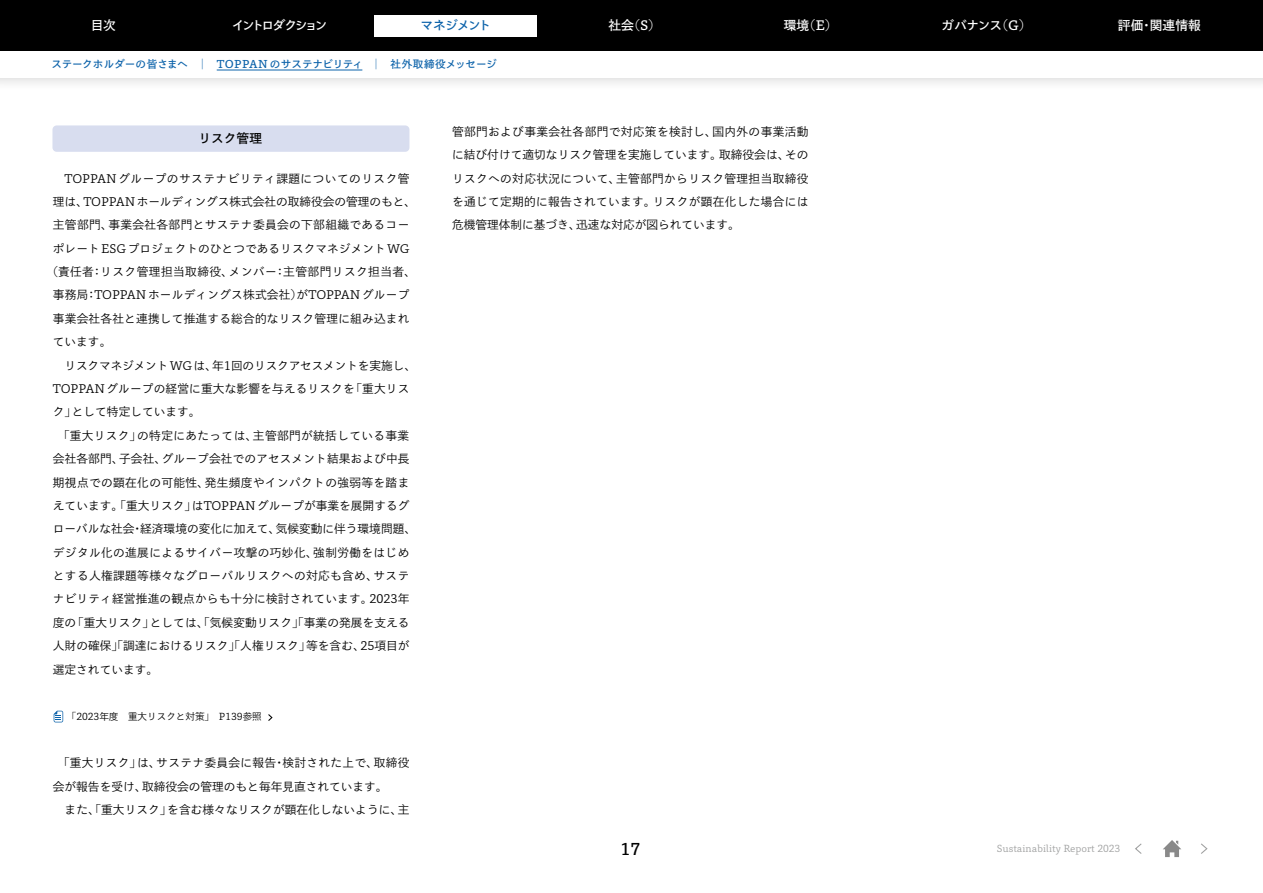
<style>
.page{position:relative;width:1263px;height:893px;background:#fff}
.page>*{position:absolute;margin:0;border:0;box-sizing:border-box;transform-origin:0 0}
.t1{font:15.9px "P Bunkyu Go Pr 6 N DB";color:#000}
.t2{font:12.75px "P Bunkyu Go Pr 6 N DB";letter-spacing:-.095em;color:#fff}
.t3{font:12.75px "P Bunkyu Go Pr 6 N DB";letter-spacing:-.205em;color:#fff}
.t4{font:12.75px "P Bunkyu Go Pr 6 N DB";letter-spacing:-.07em;color:#0d63aa}
.t5{font:12.75px "P Bunkyu Go Pr 6 N DB";color:#000}
.t6{font:11.7px/23.4px "P Bunkyu Go Pr 6 N R";letter-spacing:.01em;color:#000}
.t7{font:11.7px "P Bunkyu Go Pr 6 N R";letter-spacing:.03em;color:#000}
.t8{font:11.7px "P Bunkyu Go Pr 6 N R";letter-spacing:.04em;color:#000}
.t9{font:11.7px "P Bunkyu Go Pr 6 N R";letter-spacing:-.015em;color:#000}
.t10{font:10.65px "P Bunkyu Go Pr 6 N DB";letter-spacing:-.005em;color:#0d63aa}
.t11{font:9.6px "P Bunkyu Go Pr 6 N R";color:#9fa0a0}
.t12{font:9.6px "P Bunkyu Go Pr 6 N R";color:#000}
</style>
<div class="page">
<svg style="left:1135px;top:843px;width:7px;height:11px"></svg>
<svg style="left:1201px;top:843px;width:7px;height:11px"></svg>
<svg style="left:1163px;top:840px;width:18px;height:17px"></svg>
<div style="left:52px;top:125px;width:357px;height:27px;background:#d8ddef;border-radius:4px"></div>
<svg style="left:54px;top:711px;width:9px;height:11px"></svg>
<svg style="left:268px;top:714px;width:5px;height:7px"></svg>
<div style="left:0;top:37px;width:1263px;height:55px;background:#000;opacity:.2"></div>
<div style="left:0;top:51px;width:1263px;height:27px;background:#fff"></div>
<div style="left:0;top:0;width:1263px;height:51px;background:#000"></div>
<div style="left:374px;top:15px;width:163px;height:21px;background:#fff"></div>
<hr style="left:217px;top:70px;width:145px;height:1px;background:#0d63aa">
<p class="t2" style="left:91px;top:19px;width:27px">目次</p>
<p class="t3" style="left:232px;top:19px;width:97px">イントロダクション</p>
<p class="t4" style="left:421px;top:19px;width:72px">マネジメント</p>
<p class="t2" style="left:608px;top:19px;width:54px">社会（S）</p>
<p class="t2" style="left:784px;top:19px;width:55px">環境（E）</p>
<p class="t2" style="left:941px;top:19px;width:92px">ガバナンス（G）</p>
<p class="t2" style="left:1118px;top:19px;width:84px">評価・関連情報</p>
<p class="t10" style="left:51px;top:59px;width:447px">ステークホルダーの皆さまへ　｜　TOPPAN のサステナビリティ　｜　社外取締役メッセージ</p>
<p class="t5" style="left:198px;top:132px;width:65px">リスク管理</p>
<p class="t8" style="left:65px;top:172px;width:346px">TOPPAN グループのサステナビリティ課題についてのリスク管</p>
<p class="t6" style="left:53px;top:190px;width:365px">理は、TOPPANホールディングス株式会社の取締役会の管理のもと、</p>
<p class="t7" style="left:53px;top:218px;width:358px">主管部門、事業会社各部門とサステナ委員会の下部組織であるコー</p>
<p class="t6" style="left:53px;top:237px;width:358px">ポレートESGプロジェクトのひとつであるリスクマネジメントWG</p>
<p class="t8" style="left:46px;top:265px;width:371px">（責任者：リスク管理担当取締役、メンバー：主管部門リスク担当者、</p>
<p class="t6" style="left:53px;top:284px;width:358px">事務局：TOPPANホールディングス株式会社）がTOPPANグループ</p>
<p class="t6" style="left:53px;top:307px;width:358px">事業会社各社と連携して推進する総合的なリスク管理に組み込まれ</p>
<p class="t6" style="left:53px;top:330px;width:60px">ています。</p>
<p class="t9" style="left:65px;top:359px;width:353px">リスクマネジメントWGは、年1回のリスクアセスメントを実施し、</p>
<p class="t6" style="left:53px;top:377px;width:358px">TOPPANグループの経営に重大な影響を与えるリスクを「重大リス</p>
<p class="t6" style="left:53px;top:401px;width:149px">ク」として特定しています。</p>
<p class="t7" style="left:58px;top:429px;width:353px">「重大リスク」の特定にあたっては、主管部門が統括している事業</p>
<p class="t6" style="left:53px;top:447px;width:358px">会社各部門、子会社、グループ会社でのアセスメント結果および中長</p>
<p class="t7" style="left:53px;top:476px;width:358px">期視点での顕在化の可能性、発生頻度やインパクトの強弱等を踏ま</p>
<p class="t6" style="left:53px;top:494px;width:358px">えています。「重大リスク」はTOPPANグループが事業を展開するグ</p>
<p class="t6" style="left:53px;top:518px;width:365px">ローバルな社会・経済環境の変化に加えて、気候変動に伴う環境問題、</p>
<p class="t7" style="left:53px;top:546px;width:358px">デジタル化の進展によるサイバー攻撃の巧妙化、強制労働をはじめ</p>
<p class="t7" style="left:53px;top:569px;width:358px">とする人権課題等様々なグローバルリスクへの対応も含め、サステ</p>
<p class="t6" style="left:53px;top:588px;width:358px">ナビリティ経営推進の観点からも十分に検討されています。2023年</p>
<p class="t6" style="left:53px;top:611px;width:358px">度の「重大リスク」としては、「気候変動リスク」「事業の発展を支える</p>
<p class="t6" style="left:53px;top:634px;width:358px">人財の確保」「調達におけるリスク」「人権リスク」等を含む、25項目が</p>
<p class="t6" style="left:53px;top:658px;width:107px">選定されています。</p>
<p class="t12" style="left:67px;top:711px;width:196px">「2023年度　重大リスクと対策」　P139参照</p>
<p class="t6" style="left:53px;top:751px;width:358px;text-indent:5px">「重大リスク」は、サステナ委員会に報告・検討された上で、取締役会が報告を受け、取締役会の管理のもと毎年見直されています。</p>
<p class="t6" style="left:65px;top:798px;width:346px">また、「重大リスク」を含む様々なリスクが顕在化しないように、主</p>
<p class="t6" style="left:452px;top:120px;width:358px;text-align:justify">管部門および事業会社各部門で対応策を検討し、国内外の事業活動に結び付けて適切なリスク管理を実施しています。取締役会は、そのリスクへの対応状況について、主管部門からリスク管理担当取締役を通じて定期的に報告されています。リスクが顕在化した場合には危機管理体制に基づき、迅速な対応が図られています。</p>
<h1 class="t1" style="left:621px;top:840px;width:21px">17</h1>
<p class="t11" style="left:997px;top:843px;width:125px">Sustainability Report 2023</p>
</div>
